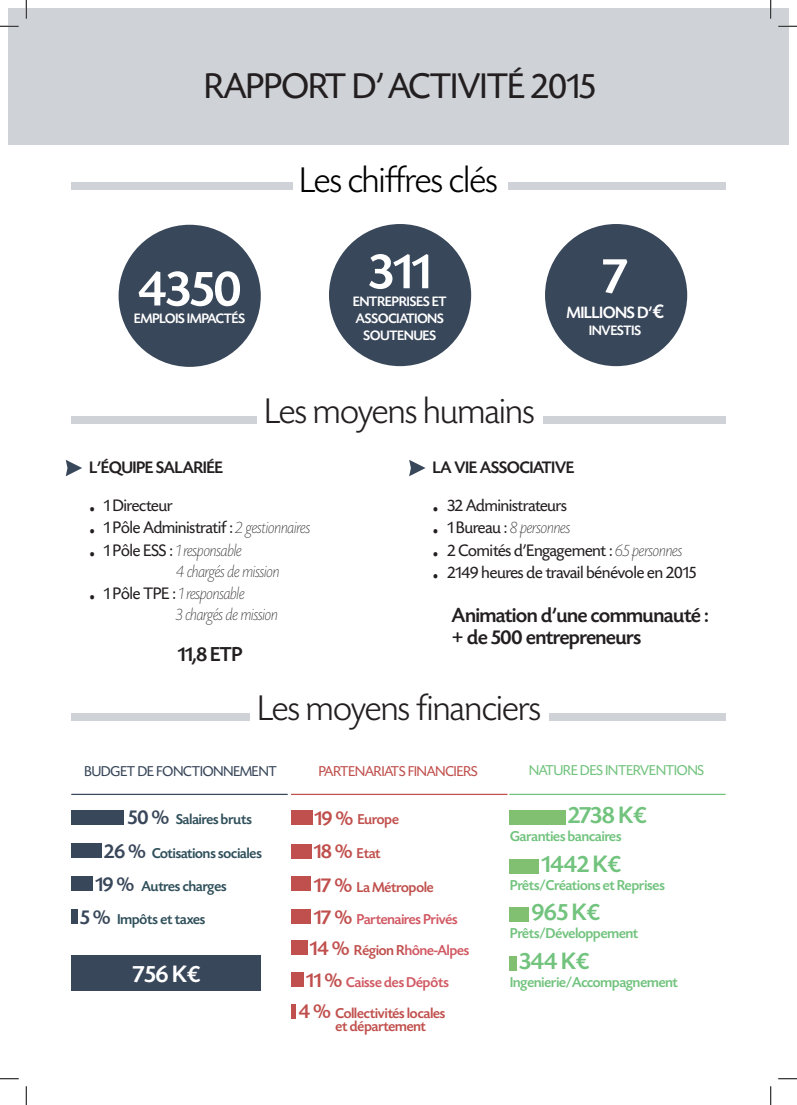
<style>
.page{position:relative;width:797px;height:1105px;background:#fff}
.page>*{position:absolute;margin:0;border:0;box-sizing:border-box;transform-origin:0 0}
.t1{font:500 52.62px "Today SHOP";color:#fff}
.t2{font:300 37.5px "Today SHOP";color:#231f20}
.t3{font:37.5px "Today SHOP";color:#231f20}
.t4{font:300 37.5px "Today SHOP";color:#000}
.t5{font:500 25px "Today SHOP";color:#72c37e}
.t6{font:500 25px "Today SHOP";color:#fff}
.t7{font:500 21.25px/22.5px "Today SHOP";color:#231f20}
.t8{font:500 21.25px/32.6px "Today SHOP";color:#39475a;text-align:center}
.t9{font:17.5px/22.5px "Today SHOP";color:#231f20}
.t10{font:italic 200 17.5px "Today SHOP";color:#231f20}
.t11{font:500 17.5px/37.5px "Today SHOP";color:#231f20}
.t12{font:500 17.25px "Today SHOP";color:#fff}
.t13{font:500 15px "Today SHOP";color:#72c37e}
.t14{font:500 15px/12.5px "Today SHOP";color:#c0504d}
.t15{font:500 15px "Today SHOP";color:#2f4f5a}
.t16{font:500 15px/32px "Today SHOP";color:#d15963}
.t17{font:15px "Today SHOP";color:#39475a}
.t18{font:15px "Today SHOP";color:#72c37e}
.t19{font:15px "Today SHOP";color:#c0504d}
.t20{font:500 14.38px/17.2px "Today SHOP";color:#fff;text-align:center}
.s1{font-size:21.12px}
.s2{font-weight:400;font-size:37.5px}
.s3{font-weight:400}
.s4{font-size:37.5px}
.s5{font-weight:200;font-style:italic}
.s6{font-weight:400;font-style:normal;font-size:37.5px}
.s7{font-weight:400;font-style:normal}
.s8{font-weight:500}
.s9{font-size:21.25px}
.s10{font-size:21.25px;color:#c0504d}
.s11{color:#c0504d}
</style>
<div class="page">
<div style="left:329px;top:224px;width:142px;height:142px;background:#39475a;border-radius:50%"></div>
<div style="left:545px;top:224px;width:142px;height:142px;background:#39475a;border-radius:50%"></div>
<div style="left:71px;top:844px;width:30px;height:14px;background:#39475a"></div>
<div style="left:71px;top:876px;width:21px;height:15px;background:#39475a"></div>
<div style="left:71px;top:909px;width:6px;height:14px;background:#39475a"></div>
<div style="left:71px;top:182px;width:221px;height:7px;background:#cfd2d7"></div>
<div style="left:508px;top:182px;width:217px;height:7px;background:#cfd2d7"></div>
<div style="left:119px;top:225px;width:142px;height:142px;background:#39475a;border-radius:50%"></div>
<div style="left:72px;top:955px;width:189px;height:35px;background:#39475a"></div>
<div style="left:543px;top:416px;width:182px;height:8px;background:#cfd2d7"></div>
<div style="left:71px;top:416px;width:186px;height:8px;background:#cfd2d7"></div>
<div style="left:549px;top:713px;width:176px;height:7px;background:#cfd2d7"></div>
<div style="left:71px;top:713px;width:179px;height:7px;background:#cfd2d7"></div>
<svg style="left:409px;top:460px;width:16px;height:16px"></svg>
<svg style="left:66px;top:460px;width:16px;height:16px"></svg>
<div style="left:9px;top:9px;width:779px;height:136px;background:#cfd2d7"></div>
<div style="left:509px;top:956px;width:7px;height:14px;background:#81bf71"></div>
<div style="left:509px;top:907px;width:20px;height:15px;background:#81bf71"></div>
<div style="left:509px;top:859px;width:30px;height:14px;background:#81bf71"></div>
<div style="left:509px;top:810px;width:56px;height:14px;background:#81bf71"></div>
<div style="left:71px;top:810px;width:52px;height:14px;background:#39475a"></div>
<div style="left:291px;top:1004px;width:5px;height:14px;background:#c0504d"></div>
<div style="left:291px;top:940px;width:16px;height:14px;background:#c0504d"></div>
<div style="left:291px;top:972px;width:12px;height:14px;background:#c0504d"></div>
<div style="left:291px;top:909px;width:20px;height:14px;background:#c0504d"></div>
<div style="left:291px;top:877px;width:20px;height:14px;background:#c0504d"></div>
<div style="left:291px;top:844px;width:20px;height:14px;background:#c0504d"></div>
<div style="left:291px;top:810px;width:21px;height:14px;background:#c0504d"></div>
<hr style="left:71px;top:794px;width:217px;height:1px;background:#39475a">
<hr style="left:291px;top:794px;width:216px;height:1px;background:#c0504d">
<hr style="left:509px;top:794px;width:216px;height:1px;background:#72c37e">
<svg style="left:0;top:25px;width:19px;height:2px"></svg>
<svg style="left:778px;top:25px;width:19px;height:2px"></svg>
<svg style="left:0;top:1078px;width:19px;height:1px"></svg>
<svg style="left:778px;top:1078px;width:19px;height:1px"></svg>
<svg style="left:25px;top:0;width:2px;height:19px"></svg>
<svg style="left:25px;top:1086px;width:2px;height:19px"></svg>
<svg style="left:770px;top:0;width:1px;height:19px"></svg>
<svg style="left:770px;top:1086px;width:1px;height:19px"></svg>
<h2 class="t3" style="left:204px;top:67px;width:392px">RAPPORT D’ACTIVITÉ 2015</h2>
<h2 class="t4" style="left:300px;top:160px;width:199px">Les chiffres clés</h2>
<h1 class="t1" style="left:138px;top:261px;width:104px">4350</h1>
<p class="t20" style="left:134px;top:310px;width:113px">EMPLOIS IMPACTÉS</p>
<h1 class="t1" style="left:369px;top:244px;width:63px">311</h1>
<p class="t20" style="left:353px;top:293px;width:95px">ENTREPRISES ET<br>ASSOCIATIONS<br>SOUTENUES</p>
<h2 class="t2" style="left:265px;top:392px;width:271px">Les moyens humains</h2>
<h1 class="t1" style="left:602px;top:249px;width:26px">7</h1>
<p class="t12" style="left:567px;top:304px;width:98px">MILLIONS D’<span class="s1">€</span></p>
<p class="t20" style="left:589px;top:323px;width:53px">INVESTIS</p>
<p class="t11" style="left:89px;top:450px;width:135px">L’ÉQUIPE SALARIÉE <span class="s2">.</span> <span class="s3">1 Directeur</span></p>
<p class="t9" style="left:89px;top:517px;width:222px"><span class="s4">.</span> 1 Pôle Administratif : <span class="s5">2 gestionnaires</span></p>
<p class="t10" style="left:89px;top:541px;width:154px"><span class="s6">.</span> <span class="s7">1 Pôle ESS :</span> 1 responsable</p>
<p class="t10" style="left:176px;top:562px;width:105px">4 chargés de mission</p>
<p class="t10" style="left:89px;top:585px;width:157px"><span class="s6">.</span> <span class="s7">1 Pôle TPE :</span> 1 responsable</p>
<p class="t10" style="left:176px;top:606px;width:103px">3 chargés de mission</p>
<p class="t7" style="left:178px;top:644px;width:66px">11,8 ETP</p>
<p class="t9" style="left:433px;top:450px;width:143px;line-height:37.5px"><span class="s8">LA VIE ASSOCIATIVE </span><span class="s4">.</span> 32 Administrateurs</p>
<p class="t9" style="left:433px;top:517px;width:265px"><span class="s4">.</span> 1 Bureau : <span class="s5">8 personnes<br></span><span class="s4">.</span> 2 Comités d’Engagement : <span class="s5">65 personnes<br></span><span class="s4">.</span> 2149 heures de travail bénévole en 2015</p>
<p class="t7" style="left:452px;top:604px;width:258px">Animation d’une communauté : + de 500 entrepreneurs</p>
<h2 class="t2" style="left:258px;top:688px;width:284px">Les moyens financiers</h2>
<p class="t17" style="left:84px;top:763px;width:194px">BUDGET DE FONCTIONNEMENT</p>
<p class="t19" style="left:319px;top:763px;width:153px">PARTENARIATS FINANCIERS</p>
<p class="t18" style="left:529px;top:763px;width:176px">NATURE DES INTERVENTIONS</p>
<p class="t8" style="left:128px;top:802px;width:43px">50 %</p>
<p class="t15" style="left:176px;top:812px;width:77px">Salaires bruts</p>
<p class="t15" style="left:152px;top:845px;width:111px">Cotisations sociales</p>
<p class="t15" style="left:141px;top:878px;width:87px">Autres charges</p>
<p class="t15" style="left:117px;top:911px;width:89px">Impôts et taxes</p>
<p class="t8" style="left:95px;top:835px;width:52px">26 %<br>19 %</p>
<p class="t8" style="left:80px;top:901px;width:32px">5 %</p>
<h3 class="t6" style="left:133px;top:961px;width:68px">756 K€</h3>
<p class="t14" style="left:314px;top:814px;width:86px"><span class="s9">19 %</span> Europe</p>
<p class="t14" style="left:314px;top:847px;width:68px"><span class="s9">18 %</span> Etat</p>
<p class="t14" style="left:314px;top:881px;width:121px"><span class="s9">17 %</span> La Métropole</p>
<p class="t16" style="left:314px;top:903px;width:145px"><span class="s10">17 %</span> Partenaires Privés</p>
<p class="t16" style="left:306px;top:934px;width:165px"><span class="s10">14 %</span> <span class="s11">Région R</span>hône-Alpes<br><span class="s10">11 %</span> Caisse des Dépôts</p>
<h3 class="t5" style="left:568px;top:802px;width:79px">2738 K€</h3>
<h3 class="t5" style="left:541px;top:851px;width:80px">1442 K€</h3>
<h3 class="t5" style="left:532px;top:899px;width:69px">965 K€</h3>
<h3 class="t5" style="left:519px;top:948px;width:71px">344 K€</h3>
<p class="t13" style="left:510px;top:828px;width:113px">Garanties bancaires</p>
<p class="t13" style="left:510px;top:877px;width:156px">Prêts/Créations et Reprises</p>
<p class="t13" style="left:510px;top:925px;width:129px">Prêts/Développement</p>
<p class="t13" style="left:510px;top:974px;width:169px">Ingenierie/Accompagnement</p>
<p class="t14" style="left:335px;top:1007px;width:111px;text-indent:-37px"><span class="s9">4 %</span> Collectivités locales et département</p>
</div>
